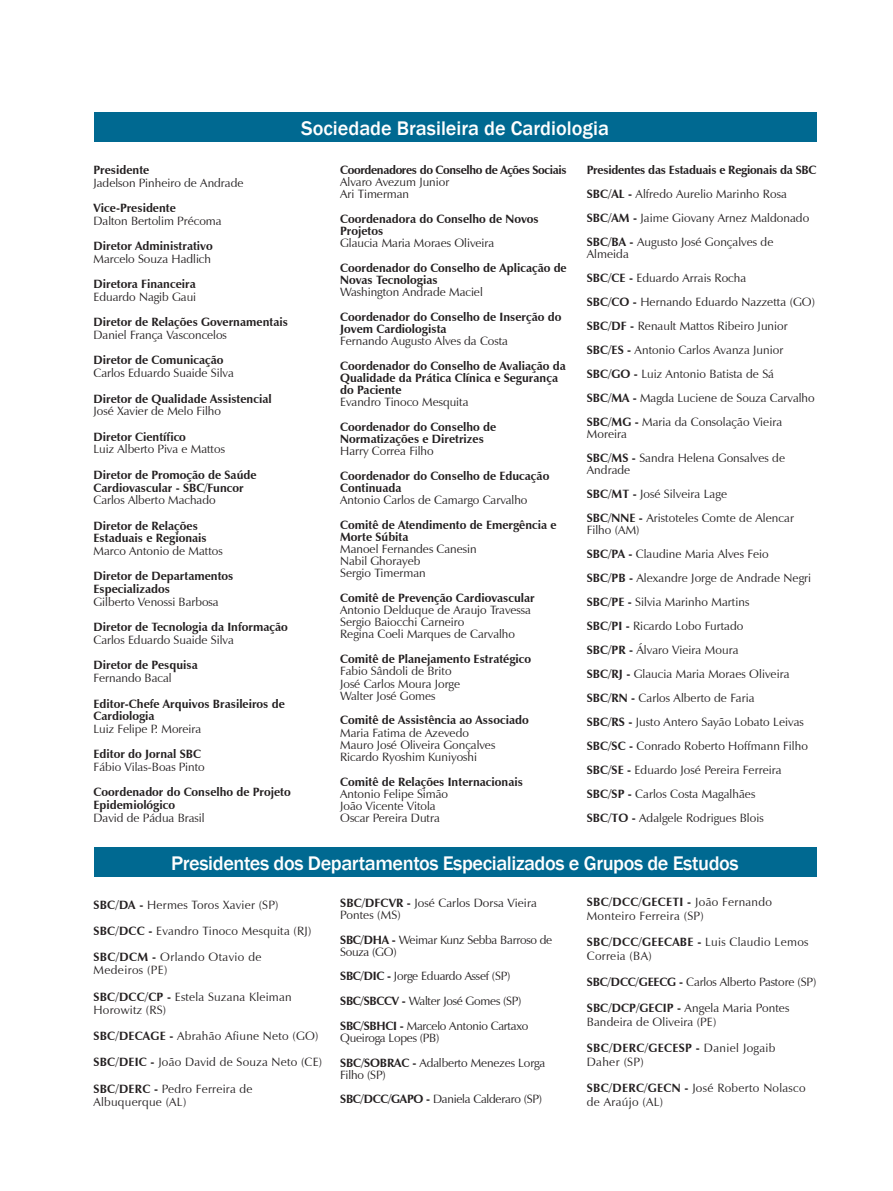
<style>
.page{position:relative;width:893px;height:1191px;background:#fff}
.page>*{position:absolute;margin:0;border:0;box-sizing:border-box;transform-origin:0 0}
.t1{font:500 20.25px "Franklin Gothic";letter-spacing:-.02em;color:#fff}
.t2{font:500 20.25px "Franklin Gothic";color:#fff}
.t3{font:12px/24px "Zapf Humanist 601 BT";color:#231f20}
.t4{font:700 12px/12.1px "Zapf Humanist 601 BT";color:#231f20}
.t5{font:12px/26.1px "Zapf Humanist 601 BT";letter-spacing:.02em;color:#231f20}
.t6{font:12px/24.8px "Zapf Humanist 601 BT";letter-spacing:-.02em;color:#231f20}
.t7{font:12px/13.6px "Zapf Humanist 601 BT";letter-spacing:.025em;color:#231f20}
.t8{font:700 12px "Zapf Humanist 601 BT";letter-spacing:-.03em;color:#231f20}
.s1{font-weight:700}
</style>
<div class="page">
<div style="left:94px;top:113px;width:722px;height:29px;background:#006991"></div>
<div style="left:94px;top:847px;width:722px;height:30px;background:#006991"></div>
<p class="t4" style="left:94px;top:165px;width:57px">Presidente</p>
<p class="t3" style="left:94px;top:172px;width:151px">Jadelson Pinheiro de Andrade</p>
<p class="t4" style="left:94px;top:203px;width:84px">Vice-Presidente</p>
<p class="t3" style="left:94px;top:210px;width:130px">Dalton Bertolim Précoma</p>
<p class="t4" style="left:94px;top:241px;width:121px">Diretor Administrativo</p>
<p class="t3" style="left:94px;top:248px;width:119px">Marcelo Souza Hadlich</p>
<p class="t4" style="left:94px;top:279px;width:104px">Diretora Financeira</p>
<p class="t3" style="left:94px;top:286px;width:104px">Eduardo Nagib Gaui</p>
<p class="t4" style="left:94px;top:317px;width:196px">Diretor de Relações Governamentais</p>
<p class="t3" style="left:94px;top:324px;width:135px">Daniel França Vasconcelos</p>
<p class="t4" style="left:94px;top:355px;width:131px">Diretor de Comunicação</p>
<p class="t3" style="left:94px;top:362px;width:142px">Carlos Eduardo Suaide Silva</p>
<p class="t4" style="left:94px;top:394px;width:180px">Diretor de Qualidade Assistencial</p>
<p class="t3" style="left:94px;top:400px;width:129px">José Xavier de Melo Filho</p>
<p class="t4" style="left:94px;top:432px;width:94px">Diretor Científico</p>
<p class="t3" style="left:94px;top:438px;width:133px">Luiz Alberto Piva e Mattos</p>
<p class="t4" style="left:94px;top:469px;width:164px;line-height:12.8px">Diretor de Promoção de Saúde<br>Cardiovascular - SBC/Funcor</p>
<p class="t3" style="left:94px;top:489px;width:124px">Carlos Alberto Machado</p>
<p class="t4" style="left:94px;top:520px;width:115px;line-height:12.8px">Diretor de Relações<br>Estaduais e Regionais</p>
<p class="t3" style="left:94px;top:540px;width:131px">Marco Antonio de Mattos</p>
<p class="t4" style="left:94px;top:571px;width:141px;line-height:12.8px">Diretor de Departamentos<br>Especializados</p>
<p class="t3" style="left:94px;top:591px;width:127px">Gilberto Venossi Barbosa</p>
<p class="t4" style="left:94px;top:622px;width:196px">Diretor de Tecnologia da Informação</p>
<p class="t3" style="left:94px;top:629px;width:142px">Carlos Eduardo Suaide Silva</p>
<p class="t4" style="left:94px;top:660px;width:106px">Diretor de Pesquisa</p>
<p class="t3" style="left:94px;top:667px;width:80px">Fernando Bacal</p>
<p class="t4" style="left:94px;top:698px;width:193px;line-height:12.8px">Editor-Chefe Arquivos Brasileiros de<br>Cardiologia</p>
<p class="t3" style="left:94px;top:718px;width:109px">Luiz Felipe P. Moreira</p>
<p class="t4" style="left:94px;top:749px;width:109px">Editor do Jornal SBC</p>
<p class="t3" style="left:94px;top:756px;width:113px">Fábio Vilas-Boas Pinto</p>
<p class="t4" style="left:94px;top:787px;width:199px;line-height:12.8px">Coordenador do Conselho de Projeto<br>Epidemiológico</p>
<p class="t3" style="left:94px;top:807px;width:113px">David de Pádua Brasil</p>
<h1 class="t2" style="left:301px;top:119px;width:309px">Sociedade Brasileira de Cardiologia</h1>
<p class="t8" style="left:340px;top:165px;width:228px">Coordenadores do Conselho de Ações Sociais</p>
<p class="t3" style="left:340px;top:177px;width:111px;line-height:12.1px">Alvaro Avezum Junior<br>Ari Timerman</p>
<p class="t4" style="left:340px;top:214px;width:200px">Coordenadora do Conselho de Novos<br>Projetos</p>
<p class="t3" style="left:340px;top:232px;width:156px">Glaucia Maria Moraes Oliveira</p>
<p class="t4" style="left:340px;top:263px;width:228px">Coordenador do Conselho de Aplicação de<br>Novas Tecnologias</p>
<p class="t3" style="left:340px;top:281px;width:144px">Washington Andrade Maciel</p>
<p class="t4" style="left:340px;top:312px;width:223px">Coordenador do Conselho de Inserção do<br>Jovem Cardiologista</p>
<p class="t3" style="left:340px;top:330px;width:169px">Fernando Augusto Alves da Costa</p>
<p class="t4" style="left:340px;top:361px;width:227px">Coordenador do Conselho de Avaliação da<br>Qualidade da Prática Clínica e Segurança do Paciente</p>
<p class="t3" style="left:340px;top:391px;width:130px">Evandro Tinoco Mesquita</p>
<p class="t4" style="left:340px;top:422px;width:158px">Coordenador do Conselho de<br>Normatizações e Diretrizes</p>
<p class="t3" style="left:340px;top:440px;width:95px">Harry Correa Filho</p>
<p class="t4" style="left:340px;top:471px;width:211px">Coordenador do Conselho de Educação<br>Continuada</p>
<p class="t3" style="left:340px;top:489px;width:189px">Antonio Carlos de Camargo Carvalho</p>
<p class="t4" style="left:340px;top:520px;width:218px">Comitê de Atendimento de Emergência e<br>Morte Súbita</p>
<p class="t3" style="left:340px;top:544px;width:138px;line-height:12.1px">Manoel Fernandes Canesin<br>Nabil Ghorayeb<br>Sergio Timerman</p>
<p class="t4" style="left:340px;top:593px;width:196px">Comitê de Prevenção Cardiovascular</p>
<p class="t3" style="left:340px;top:605px;width:192px;line-height:12.1px">Antonio Delduque de Araujo Travessa<br>Sergio Baiocchi Carneiro<br>Regina Coeli Marques de Carvalho</p>
<p class="t4" style="left:340px;top:654px;width:192px">Comitê de Planejamento Estratégico</p>
<p class="t3" style="left:340px;top:666px;width:121px;line-height:12.1px">Fabio Sândoli de Brito<br>José Carlos Moura Jorge<br>Walter José Gomes</p>
<p class="t4" style="left:340px;top:715px;width:190px">Comitê de Assistência ao Associado</p>
<p class="t3" style="left:340px;top:727px;width:157px;line-height:12.1px">Maria Fatima de Azevedo<br>Mauro José Oliveira Gonçalves<br>Ricardo Ryoshim Kuniyoshi</p>
<p class="t4" style="left:340px;top:776px;width:184px">Comitê de Relações Internacionais</p>
<p class="t3" style="left:340px;top:788px;width:109px;line-height:12.1px">Antonio Felipe Simão<br>João Vicente Vitola<br>Oscar Pereira Dutra</p>
<p class="t3" style="left:587px;top:159px;width:231px"><span class="s1">Presidentes das Estaduais e Regionais da SBC SBC/AL -</span> Alfredo Aurelio Marinho Rosa <span class="s1">SBC/AM -</span> Jaime Giovany Arnez Maldonado <span class="s1">SBC/BA -</span> Augusto José Gonçalves de</p>
<p class="t3" style="left:587px;top:243px;width:230px">Almeida<br><span class="s1">SBC/CE -</span> Eduardo Arrais Rocha<br><span class="s1">SBC/CO -</span> Hernando Eduardo Nazzetta (GO)<br><span class="s1">SBC/DF -</span> Renault Mattos Ribeiro Junior <span class="s1">SBC/ES -</span> Antonio Carlos Avanza Junior <span class="s1">SBC/GO -</span> Luiz Antonio Batista de Sá <span class="s1">SBC/MA -</span> Magda Luciene de Souza Carvalho <span class="s1">SBC/MG -</span> Maria da Consolação Vieira</p>
<p class="t3" style="left:587px;top:423px;width:200px">Moreira<br><span class="s1">SBC/MS -</span> Sandra Helena Gonsalves de</p>
<p class="t3" style="left:587px;top:459px;width:209px">Andrade<br><span class="s1">SBC/MT -</span> José Silveira Lage<br><span class="s1">SBC/NNE -</span> Aristoteles Comte de Alencar</p>
<p class="t3" style="left:587px;top:519px;width:226px">Filho (AM)<br><span class="s1">SBC/PA -</span> Claudine Maria Alves Feio<br><span class="s1">SBC/PB -</span> Alexandre Jorge de Andrade Negri <span class="s1">SBC/PE -</span> Silvia Marinho Martins<br><span class="s1">SBC/PI -</span> Ricardo Lobo Furtado<br><span class="s1">SBC/PR -</span> Álvaro Vieira Moura<br><span class="s1">SBC/RJ -</span> Glaucia Maria Moraes Oliveira <span class="s1">SBC/RN -</span> Carlos Alberto de Faria<br><span class="s1">SBC/RS -</span> Justo Antero Sayão Lobato Leivas <span class="s1">SBC/SC -</span> Conrado Roberto Hoffmann Filho <span class="s1">SBC/SE -</span> Eduardo José Pereira Ferreira <span class="s1">SBC/SP -</span> Carlos Costa Magalhães<br><span class="s1">SBC/TO -</span> Adalgele Rodrigues Blois</p>
<h1 class="t1" style="left:171px;top:854px;width:569px">Presidentes dos Departamentos Especializados e Grupos de Estudos</h1>
<p class="t5" style="left:94px;top:893px;width:219px"><span class="s1">SBC/DA -</span> Hermes Toros Xavier (SP)<br><span class="s1">SBC/DCC -</span> Evandro Tinoco Mesquita (RJ)<br><span class="s1">SBC/DCM -</span> Orlando Otavio de</p>
<p class="t5" style="left:94px;top:958px;width:200px">Medeiros (PE)<br><span class="s1">SBC/DCC/CP -</span> Estela Suzana Kleiman</p>
<p class="t5" style="left:94px;top:998px;width:230px">Horowitz (RS)<br><span class="s1">SBC/DECAGE -</span> Abrahão Afiune Neto (GO)<br><span class="s1">SBC/DEIC -</span> João David de Souza Neto (CE)<br><span class="s1">SBC/DERC -</span> Pedro Ferreira de</p>
<p class="t5" style="left:94px;top:1090px;width:94px">Albuquerque (AL)</p>
<p class="t7" style="left:587px;top:896px;width:187px"><span class="s1">SBC/DCC/GECETI -</span> João Fernando<br>Monteiro Ferreira (SP)</p>
<p class="t7" style="left:587px;top:936px;width:223px"><span class="s1">SBC/DCC/GEECABE -</span> Luis Claudio Lemos<br>Correia (BA)</p>
<p class="t3" style="left:587px;top:970px;width:231px;line-height:26.4px"><span class="s1">SBC/DCC/GEECG -</span> Carlos Alberto Pastore (SP)<br><span class="s1">SBC/DCP/GECIP -</span> Angela Maria Pontes</p>
<p class="t3" style="left:587px;top:1010px;width:190px;line-height:26.4px">Bandeira de Oliveira (PE)<br><span class="s1">SBC/DERC/GECESP -</span> Daniel Jogaib</p>
<p class="t7" style="left:587px;top:1050px;width:220px;line-height:26.4px">Daher (SP)<br><span class="s1">SBC/DERC/GECN -</span> José Roberto Nolasco</p>
<p class="t7" style="left:587px;top:1096px;width:78px">de Araújo (AL)</p>
<p class="t3" style="left:340px;top:898px;width:198px;line-height:12px"><span class="s1">SBC/DFCVR -</span> José Carlos Dorsa Vieira<br>Pontes (MS)</p>
<p class="t6" style="left:340px;top:934px;width:214px;line-height:12px"><span class="s1">SBC/DHA -</span> Weimar Kunz Sebba Barroso de<br>Souza (GO)</p>
<p class="t6" style="left:340px;top:965px;width:190px"><span class="s1">SBC/DIC -</span> Jorge Eduardo Assef (SP)<br><span class="s1">SBC/SBCCV -</span> Walter José Gomes (SP)<br><span class="s1">SBC/SBHCI -</span> Marcelo Antonio Cartaxo</p>
<p class="t3" style="left:340px;top:1026px;width:207px;line-height:24.8px">Queiroga Lopes (PB)<br><span class="s1">SBC/SOBRAC -</span> Adalberto Menezes Lorga</p>
<p class="t6" style="left:340px;top:1063px;width:203px">Filho (SP)<br><span class="s1">SBC/DCC/GAPO -</span> Daniela Calderaro (SP)</p>
</div>
